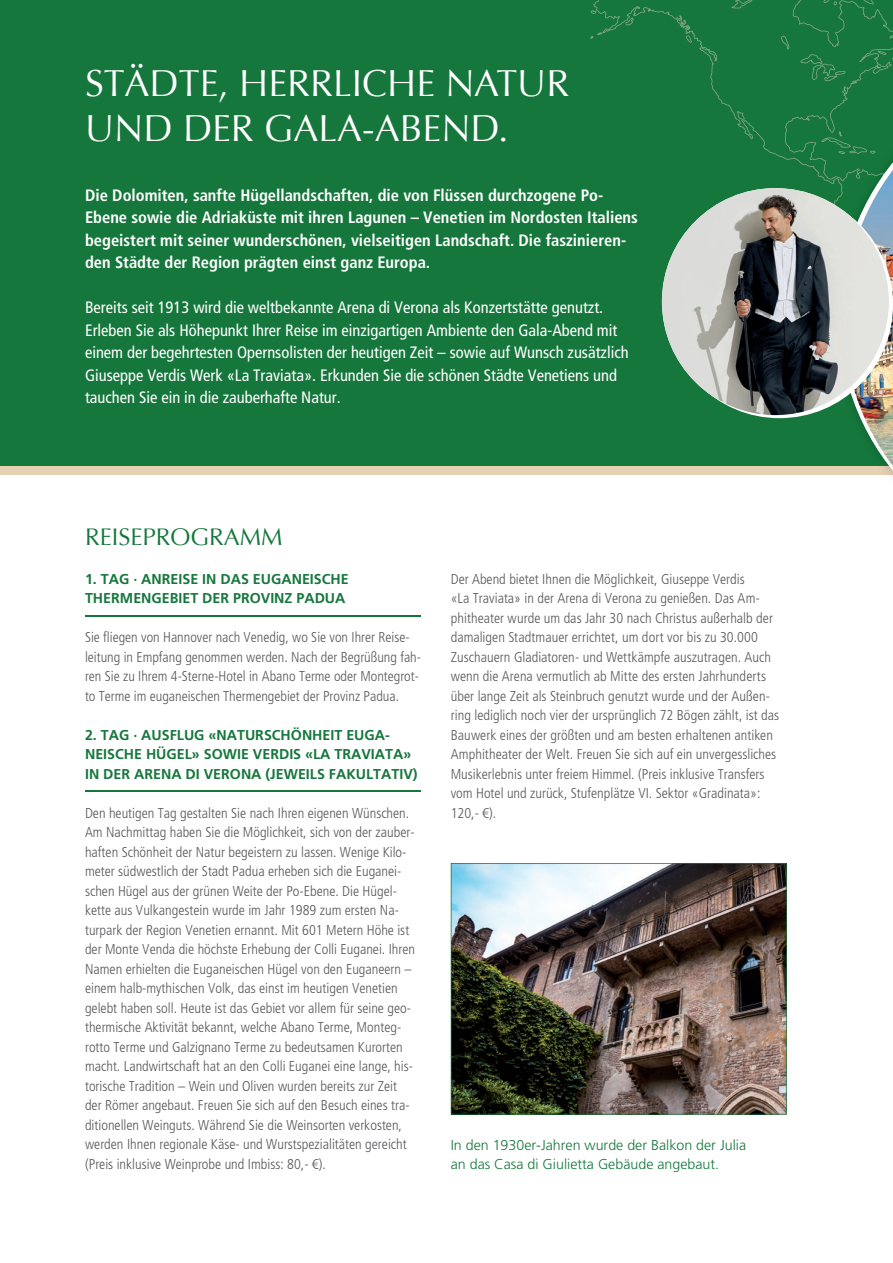
<style>
.page{position:relative;width:893px;height:1263px;background:#fff}
.page>*{position:absolute;margin:0;border:0;box-sizing:border-box;transform-origin:0 0}
.t1{font:37.5px/45px "Optima";color:#fff}
.t2{font:24px "Optima";color:#16773c}
.t3{font:condensed 16.5px/22.5px "Frutiger";color:#fff}
.t4{font:700 condensed 16.5px/22.5px "Frutiger";color:#fff}
.t5{font:300 condensed 14.25px/19.5px "Frutiger";color:#57585a}
.t6{font:700 14.25px/19.5px "Frutiger";color:#16773c}
.t7{font:300 14.25px/19.5px "Frutiger";color:#16773c}
.s1{font-family:"Frutiger LT Pro"}
</style>
<div class="page">
<hr style="left:85px;top:615px;width:336px;height:1px;background:#16773c">
<hr style="left:85px;top:790px;width:336px;height:2px;background:#16773c">
<div style="left:0;top:0;width:893px;height:469px;background:#16773c"></div>
<svg style="left:590px;top:0;width:303px;height:206px"></svg>
<div style="left:0;top:466px;width:893px;height:8px;background:#e4d2b3"></div>
<img style="left:849px;top:61px;width:43px;height:9px">
<img style="left:852px;top:61px;width:39px;height:9px">
<svg style="left:839px;top:70px;width:54px;height:406px"></svg>
<img style="left:843px;top:170px;width:50px;height:296px">
<svg style="left:666px;top:191px;width:227px;height:227px"></svg>
<img style="left:662px;top:188px;width:227px;height:227px;border-radius:113px">
<img style="left:451px;top:863px;width:336px;height:251px">
<h1 class="t1" style="left:85px;top:61px;width:486px">STÄDTE, HERRLICHE NATUR<br>UND DER GALA-ABEND.</h1>
<p class="t4" style="left:85px;top:184px;width:554px">Die Dolomiten, sanfte Hügellandschaften, die von Flüssen durchzogene Po-Ebene sowie die Adriaküste mit ihren Lagunen – Venetien im Nordosten Italiens begeistert mit seiner wunderschönen, vielseitigen Landschaft. Die faszinieren&shy;den Städte der Region prägten einst ganz Europa.</p>
<p class="t3" style="left:85px;top:296px;width:545px">Bereits seit 1913 wird die weltbekannte Arena di Verona als Konzertstätte genutzt.<br>Erleben Sie als Höhepunkt Ihrer Reise im einzigartigen Ambiente den Gala-Abend mit einem der begehrtesten Opernsolisten der heutigen Zeit – sowie auf Wunsch zusätzlich Giuseppe Verdis Werk «La Traviata». Erkunden Sie die schönen Städte Venetiens und tauchen Sie ein in die zauberhafte Natur.</p>
<h2 class="t2" style="left:85px;top:523px;width:199px">REISEPROGRAMM</h2>
<p class="t6" style="left:85px;top:569px;width:265px">1. TAG · ANREISE IN DAS EUGANEISCHE<br>THERMENGEBIET DER PROVINZ PADUA</p>
<p class="t5" style="left:85px;top:628px;width:337px">Sie fliegen von Hannover nach Venedig, wo Sie von Ihrer Reise&shy;leitung in Empfang genommen werden. Nach der Begrüßung fah&shy;ren Sie zu Ihrem 4-Sterne-Hotel in Abano Terme oder Montegrot&shy;to Terme im euganeischen Thermengebiet der Provinz Padua.</p>
<p class="t6" style="left:85px;top:725px;width:334px">2. TAG · AUSFLUG «NATURSCHÖNHEIT EUGA-<br>NEISCHE HÜGEL» SOWIE VERDIS «LA TRAVIATA»<br>IN DER ARENA DI VERONA (JEWEILS FAKULTATIV)</p>
<p class="t5" style="left:85px;top:803px;width:332px">Den heutigen Tag gestalten Sie nach Ihren eigenen Wünschen.<br>Am Nachmittag haben Sie die Möglichkeit, sich von der zauber&shy;haften Schönheit der Natur begeistern zu lassen. Wenige Kilo&shy;meter südwestlich der Stadt Padua erheben sich die Euganei&shy;schen Hügel aus der grünen Weite der Po-Ebene. Die Hügel&shy;kette aus Vulkangestein wurde im Jahr 1989 zum ersten Na&shy;turpark der Region Venetien ernannt. Mit 601 Metern Höhe ist der Monte Venda die höchste Erhebung der Colli Euganei. Ihren Namen erhielten die Euganeischen Hügel von den Euganeern – einem halb-mythischen Volk, das einst im heutigen Venetien gelebt haben soll. Heute ist das Gebiet vor allem für seine geo&shy;thermische Aktivität bekannt, welche Abano Terme, Monteg&shy;rotto Terme und Galzignano Terme zu bedeutsamen Kurorten macht. Landwirtschaft hat an den Colli Euganei eine lange, his&shy;torische Tradition – Wein und Oliven wurden bereits zur Zeit der Römer angebaut. Freuen Sie sich auf den Besuch eines tra&shy;ditionellen Weinguts. Während Sie die Weinsorten verkosten, werden Ihnen regionale Käse- und Wurstspezialitäten gereicht (Preis inklusive Weinprobe und Imbiss: 80,- <span class="s1">€</span>).</p>
<p class="t5" style="left:451px;top:569px;width:330px">Der Abend bietet Ihnen die Möglichkeit, Giuseppe Verdis<br>«La Traviata» in der Arena di Verona zu genießen. Das Am&shy;phitheater wurde um das Jahr 30 nach Christus außerhalb der damaligen Stadtmauer errichtet, um dort vor bis zu 30.000<br>Zuschauern Gladiatoren- und Wettkämpfe auszutragen. Auch wenn die Arena vermutlich ab Mitte des ersten Jahrhunderts über lange Zeit als Steinbruch genutzt wurde und der Außen&shy;ring lediglich noch vier der ursprünglich 72 Bögen zählt, ist das Bauwerk eines der größten und am besten erhaltenen antiken Amphitheater der Welt. Freuen Sie sich auf ein unvergessliches Musikerlebnis unter freiem Himmel. (Preis inklusive Transfers vom Hotel und zurück, Stufenplätze VI. Sektor «Gradinata»:<br>120,- <span class="s1">€</span>).</p>
<p class="t7" style="left:451px;top:1135px;width:297px">In den 1930er-Jahren wurde der Balkon der Julia an das Casa di Giulietta Gebäude angebaut.</p>
</div>
